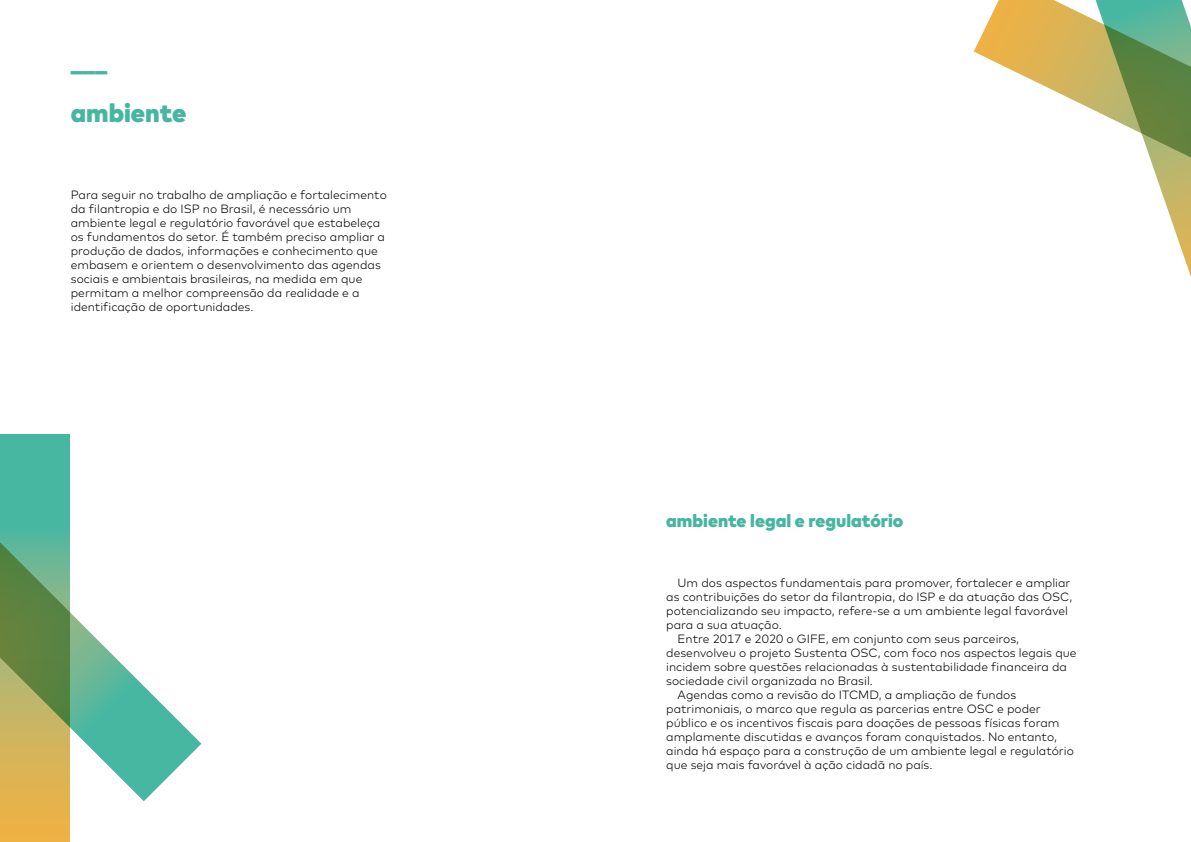
<style>
.page{position:relative;width:1191px;height:842px;background:#fff}
.page>*{position:absolute;margin:0;border:0;box-sizing:border-box;transform-origin:0 0}
.t1{font:900 25.9px/51.8px "Mark";color:#46b6a0}
.t2{font:900 18px "Mark";color:#46b6a0}
.t3{font:300 12px/14px "Mark";color:#000}
</style>
<div class="page">
<svg style="left:0;top:435px;width:69px;height:407px;background:#b2b366"></svg>
<svg style="left:1175px;top:230px;width:16px;height:47px"></svg>
<svg style="left:0;top:456px;width:201px;height:345px"></svg>
<svg style="left:973px;top:0;width:218px;height:230px"></svg>
<h1 class="t1" style="left:71px;top:34px;width:117px">___ ambiente</h1>
<p class="t3" style="left:71px;top:188px;width:317px">Para seguir no trabalho de ampliação e fortalecimento da filantropia e do ISP no Brasil, é necessário um ambiente legal e regulatório favorável que estabeleça os fundamentos do setor. É também preciso ampliar a produção de dados, informações e conhecimento que embasem e orientem o desenvolvimento das agendas sociais e ambientais brasileiras, na medida em que permitam a melhor compreensão da realidade e a identificação de oportunidades.</p>
<h2 class="t2" style="left:666px;top:509px;width:239px">ambiente legal e regulatório</h2>
<p class="t3" style="left:677px;top:576px;width:394px">Um dos aspectos fundamentais para promover, fortalecer e ampliar</p>
<p class="t3" style="left:666px;top:590px;width:408px">as contribuições do setor da filantropia, do ISP e da atuação das OSC,</p>
<p class="t3" style="left:666px;top:604px;width:403px">potencializando seu impacto, refere-se a um ambiente legal favorável</p>
<p class="t3" style="left:666px;top:618px;width:117px">para a sua atuação.</p>
<p class="t3" style="left:677px;top:632px;width:343px">Entre 2017 e 2020 o GIFE, em conjunto com seus parceiros,</p>
<p class="t3" style="left:666px;top:646px;width:412px">desenvolveu o projeto Sustenta OSC, com foco nos aspectos legais que</p>
<p class="t3" style="left:666px;top:660px;width:402px">incidem sobre questões relacionadas à sustentabilidade financeira da</p>
<p class="t3" style="left:666px;top:674px;width:208px">sociedade civil organizada no Brasil.</p>
<p class="t3" style="left:677px;top:688px;width:340px">Agendas como a revisão do ITCMD, a ampliação de fundos</p>
<p class="t3" style="left:666px;top:702px;width:376px">patrimoniais, o marco que regula as parcerias entre OSC e poder</p>
<p class="t3" style="left:666px;top:716px;width:395px">público e os incentivos fiscais para doações de pessoas físicas foram</p>
<p class="t3" style="left:666px;top:730px;width:392px">amplamente discutidas e avanços foram conquistados. No entanto,</p>
<p class="t3" style="left:666px;top:744px;width:409px">ainda há espaço para a construção de um ambiente legal e regulatório</p>
<p class="t3" style="left:666px;top:758px;width:268px">que seja mais favorável à ação cidadã no país.</p>
</div>
